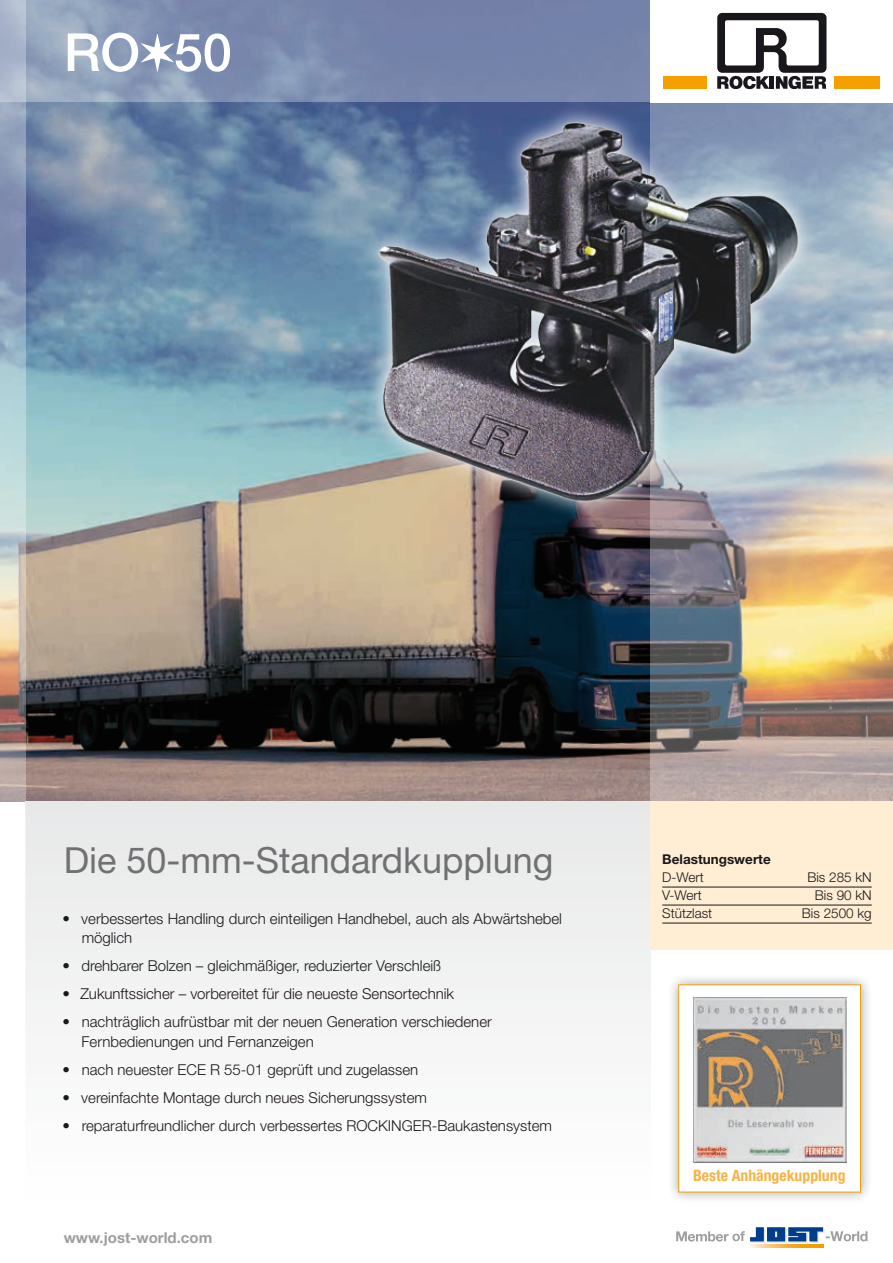
<style>
.page{position:relative;width:893px;height:1263px;background:#fff}
.page>*{position:absolute;margin:0;border:0;box-sizing:border-box;transform-origin:0 0}
.t1{font:500 52.5px "Helvetica Neue LT Pro";color:#fff}
.t2{font:36px "Helvetica Neue LT Pro";color:#707173}
.t3{font:700 condensed 15.75px "Helvetica Neue LT Pro";color:#f8b342}
.t4{font:300 15px/19.5px "Helvetica Neue LT Pro";color:#1a171c}
.t5{font:700 15px "Helvetica Neue LT Pro";color:#9d9ea0}
.t6{font:300 13.5px "Helvetica Neue LT Pro";color:#1a171c}
.t7{font:700 13.5px "Helvetica Neue LT Pro";color:#1a171c}
</style>
<div class="page">
<img style="left:26px;top:102px;width:625px;height:699px">
<div style="left:26px;top:801px;width:625px;height:411px;background:#f3f4f4"></div>
<div style="left:651px;top:801px;width:242px;height:149px;background:#ffedd4"></div>
<svg style="left:26px;top:0;width:624px;height:102px;background:#7d8daf"></svg>
<svg style="left:0;top:0;width:26px;height:963px"></svg>
<img style="left:651px;top:103px;width:242px;height:698px">
<svg style="left:361px;top:104px;width:456px;height:416px;background:#8692a4"></svg>
<img style="left:373px;top:114px;width:430px;height:392px">
<div style="left:663px;top:76px;width:44px;height:13px;background:#f59f00"></div>
<div style="left:835px;top:76px;width:45px;height:13px;background:#f59f00"></div>
<svg style="left:717px;top:13px;width:109px;height:76px"></svg>
<svg style="left:676px;top:1227px;width:191px;height:16px"></svg>
<svg style="left:750px;top:1244px;width:73px;height:4px"></svg>
<hr style="left:662px;top:887px;width:210px;height:1px;background:#1a171c">
<hr style="left:662px;top:905px;width:210px;height:1px;background:#1a171c">
<hr style="left:662px;top:923px;width:210px;height:1px;background:#1a171c">
<div style="left:667px;top:973px;width:205px;height:231px;background:#1a171c;opacity:.4"></div>
<div style="left:678px;top:984px;width:183px;height:208px;background:#fff;border:1px solid #f59f00"></div>
<img style="left:693px;top:997px;width:153px;height:165px">
<h1 class="t1" style="left:64px;top:21px;width:170px">RO✶50</h1>
<h2 class="t2" style="left:64px;top:838px;width:491px">Die 50-mm-Standardkupplung</h2>
<p class="t7" style="left:662px;top:850px;width:110px">Belastungswerte</p>
<p class="t6" style="left:662px;top:868px;width:43px">D-Wert</p>
<p class="t6" style="left:807px;top:868px;width:66px">Bis 285 kN</p>
<p class="t6" style="left:662px;top:886px;width:41px">V-Wert</p>
<p class="t6" style="left:815px;top:886px;width:58px">Bis 90 kN</p>
<p class="t6" style="left:662px;top:904px;width:51px">Stützlast</p>
<p class="t6" style="left:802px;top:904px;width:71px">Bis 2500 kg</p>
<p class="t4" style="left:82px;top:908px;width:482px;text-indent:-19px">• verbessertes Handling durch einteiligen Handhebel, auch als Abwärtshebel möglich</p>
<p class="t4" style="left:62px;top:956px;width:380px">• drehbarer Bolzen – gleichmäßiger, reduzierter Verschleiß</p>
<p class="t4" style="left:62px;top:984px;width:393px">• Zukunftssicher – vorbereitet für die neueste Sensortechnik</p>
<p class="t4" style="left:82px;top:1012px;width:412px;text-indent:-19px">• nachträglich aufrüstbar mit der neuen Generation verschiedener<br>Fernbedienungen und Fernanzeigen</p>
<p class="t4" style="left:62px;top:1059px;width:357px">• nach neuester ECE R 55-01 geprüft und zugelassen</p>
<p class="t4" style="left:62px;top:1087px;width:366px">• vereinfachte Montage durch neues Sicherungssystem</p>
<p class="t4" style="left:62px;top:1115px;width:491px">• reparaturfreundlicher durch verbessertes ROCKINGER-Baukastensystem</p>
<p class="t5" style="left:64px;top:1228px;width:150px">www.jost-world.com</p>
<p class="t3" style="left:693px;top:1166px;width:154px">Beste Anhängekupplung</p>
</div>
